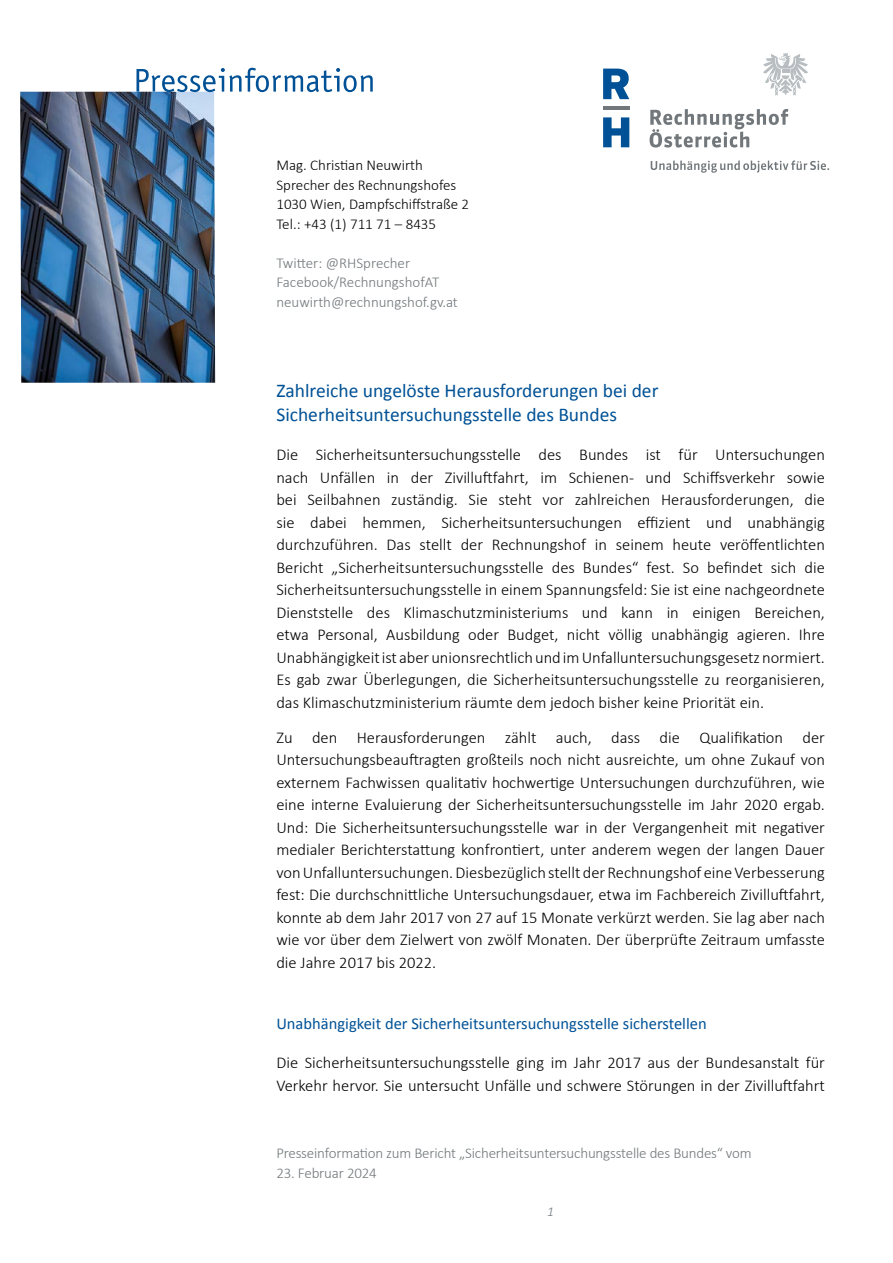
<style>
.page{position:relative;width:893px;height:1263px;background:#fff}
.page>*{position:absolute;margin:0;border:0;box-sizing:border-box;transform-origin:0 0}
.Überschrift_1{font:19.5px/23.2px "Calibri";color:#005195}
.Fließtext{font:300 16.5px/22.5px "Calibri";color:#000;text-align:justify}
.Überschrift_2{font:16.5px "Calibri";color:#005195}
.Kontaktadresse_block_2_grau{font:300 15px "Calibri";letter-spacing:-.01em;color:#71777a}
.Kontaktadresse{font:300 15px "Calibri";color:#000}
.t1{font:italic 300 13.5px "Calibri";color:#71777a}
</style>
<div class="page">
<svg style="left:603px;top:117px;width:26px;height:30px"></svg>
<svg style="left:603px;top:69px;width:26px;height:30px"></svg>
<hr style="left:603px;top:107px;width:26px;height:3px;background:#71777a">
<svg style="left:650px;top:109px;width:138px;height:39px"></svg>
<svg style="left:763px;top:53px;width:45px;height:42px"></svg>
<svg style="left:651px;top:160px;width:178px;height:13px"></svg>
<img style="left:20px;top:92px;width:195px;height:291px">
<svg style="left:136px;top:68px;width:237px;height:24px"></svg>
<p class="Kontaktadresse" style="left:276px;top:156px;width:148px">Mag. Christian Neuwirth</p>
<p class="Kontaktadresse" style="left:276px;top:175px;width:181px">Sprecher des Rechnungshofes</p>
<p class="Kontaktadresse" style="left:276px;top:195px;width:194px">1030 Wien, Dampfschiffstraße 2</p>
<p class="Kontaktadresse" style="left:276px;top:214px;width:161px">Tel.: +43 (1) 711 71 – 8435</p>
<p class="Kontaktadresse_block_2_grau" style="left:276px;top:253px;width:135px">Twitter: @RHSprecher</p>
<p class="Kontaktadresse_block_2_grau" style="left:276px;top:273px;width:164px">Facebook/RechnungshofAT</p>
<p class="Kontaktadresse_block_2_grau" style="left:276px;top:292px;width:183px">neuwirth@rechnungshof.gv.at</p>
<h1 class="Überschrift_1" style="left:276px;top:378px;width:384px">Zahlreiche ungelöste Herausforderungen bei der<br>Sicherheitsuntersuchungsstelle des Bundes</h1>
<p class="Fließtext" style="left:276px;top:443px;width:550px">Die Sicherheitsuntersuchungsstelle des Bundes ist für Untersuchungen nach Unfällen in der Zivilluftfahrt, im Schienen- und Schiffsverkehr sowie bei Seilbahnen zuständig. Sie steht vor zahlreichen Herausforderungen, die sie dabei hemmen, Sicherheitsuntersuchungen effizient und unabhängig durchzuführen. Das stellt der Rechnungshof in seinem heute veröffentlichten Bericht „Sicherheitsuntersuchungsstelle des Bundes“ fest. So befindet sich die Sicherheitsuntersuchungsstelle in einem Spannungsfeld: Sie ist eine nachgeordnete Dienststelle des Klimaschutzministeriums und kann in einigen Bereichen, etwa Personal, Ausbildung oder Budget, nicht völlig unabhängig agieren. Ihre Unabhängigkeit ist aber unionsrechtlich und im Unfalluntersuchungsgesetz normiert.<br>Es gab zwar Überlegungen, die Sicherheitsuntersuchungsstelle zu reorganisieren, das Klimaschutzministerium räumte dem jedoch bisher keine Priorität ein.</p>
<p class="Fließtext" style="left:276px;top:726px;width:550px">Zu den Herausforderungen zählt auch, dass die Qualifikation der Untersuchungsbeauftragten großteils noch nicht ausreichte, um ohne Zukauf von externem Fachwissen qualitativ hochwertige Untersuchungen durchzuführen, wie eine interne Evaluierung der Sicherheitsuntersuchungsstelle im Jahr 2020 ergab.<br>Und: Die Sicherheitsuntersuchungsstelle war in der Vergangenheit mit negativer medialer Berichterstattung konfrontiert, unter anderem wegen der langen Dauer von Unfalluntersuchungen. Diesbezüglich stellt der Rechnungshof eine Verbesserung fest: Die durchschnittliche Untersuchungsdauer, etwa im Fachbereich Zivilluftfahrt, konnte ab dem Jahr 2017 von 27 auf 15 Monate verkürzt werden. Sie lag aber nach wie vor über dem Zielwert von zwölf Monaten. Der überprüfte Zeitraum umfasste die Jahre 2017 bis 2022.</p>
<h2 class="Überschrift_2" style="left:276px;top:1013px;width:432px">Unabhängigkeit der Sicherheitsuntersuchungsstelle sicherstellen</h2>
<p class="Fließtext" style="left:276px;top:1051px;width:550px">Die Sicherheitsuntersuchungsstelle ging im Jahr 2017 aus der Bundesanstalt für<br>Verkehr hervor. Sie untersucht Unfälle und schwere Störungen in der Zivilluftfahrt</p>
<p class="Kontaktadresse_block_2_grau" style="left:276px;top:1144px;width:477px">Presseinformation zum Bericht „Sicherheitsuntersuchungsstelle des Bundes“ vom</p>
<p class="Kontaktadresse_block_2_grau" style="left:276px;top:1164px;width:102px">23. Februar 2024</p>
<p class="t1" style="left:547px;top:1203px;width:8px">1</p>
</div>
